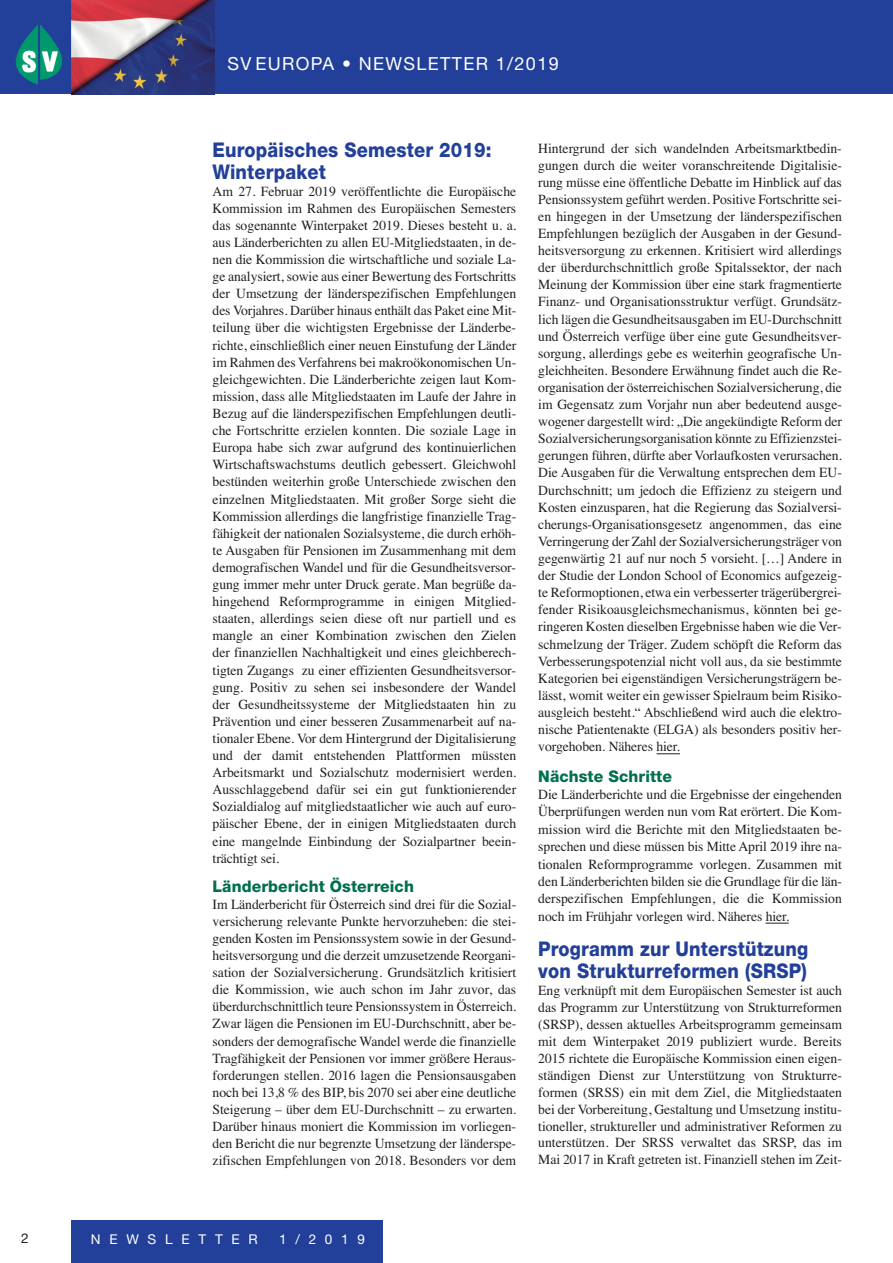
<style>
.page{position:relative;width:893px;height:1263px;background:#fff}
.page>*{position:absolute;margin:0;border:0;box-sizing:border-box;transform-origin:0 0}
.t1{font:800 20.25px/22px "Helvetica Neue";letter-spacing:.01em;color:#223f99;scale:.9 1}
.t2{font:18px "Helvetica Neue LT Std";letter-spacing:.075em;color:#fff}
.t3{font:800 16.05px "Helvetica Neue";letter-spacing:.005em;color:#016f4e}
.t4{font:13.95px/17.1px "Times";letter-spacing:-.005em;color:#231f20;text-align:justify}
.t5{font:13.5px "Helvetica Neue LT Std";letter-spacing:.65em;color:#fff}
.t6{font:13.5px "Helvetica Neue LT Std";color:#231f20}
.s1{color:#223f99}
</style>
<div class="page">
<div style="left:0;top:0;width:893px;height:94px;background:#223f99"></div>
<div style="left:71px;top:1220px;width:312px;height:43px;background:#223f99"></div>
<img style="left:40px;top:25px;width:22px;height:55px">
<img style="left:16px;top:25px;width:22px;height:60px">
<img style="left:20px;top:50px;width:17px;height:22px">
<img style="left:42px;top:51px;width:15px;height:21px">
<img style="left:72px;top:0;width:142px;height:94px">
<svg style="left:657px;top:753px;width:23px;height:1px"></svg>
<svg style="left:765px;top:923px;width:24px;height:1px"></svg>
<p class="t2" style="left:227px;top:58px;width:333px">SV EUROPA • NEWSLETTER 1/2019</p>
<h1 class="t1" style="left:213px;top:140px;width:312px">Europäisches Semester 2019:<br>Winterpaket</h1>
<p class="t4" style="left:213px;top:182px;width:305px">Am 27. Februar 2019 veröffentlichte die Europäische Kommission im Rahmen des Europäischen Semesters das sogenannte Winterpaket 2019. Dieses besteht u. a. aus Länderberichten zu allen EU-Mitgliedstaaten, in de&shy;nen die Kommission die wirtschaftliche und soziale La&shy;ge analysiert, sowie aus einer Bewertung des Fortschritts der Umsetzung der länderspezifischen Empfehlungen des Vorjahres. Darüber hinaus enthält das Paket eine Mit&shy;teilung über die wichtigsten Ergebnisse der Länderbe&shy;richte, einschließlich einer neuen Einstufung der Länder im Rahmen des Verfahrens bei makroökonomischen Un&shy;gleichgewichten. Die Länderberichte zeigen laut Kom&shy;mission, dass alle Mitgliedstaaten im Laufe der Jahre in Bezug auf die länderspezifischen Empfehlungen deutli&shy;che Fortschritte erzielen konnten. Die soziale Lage in Europa habe sich zwar aufgrund des kontinuierlichen Wirtschaftswachstums deutlich gebessert. Gleichwohl bestünden weiterhin große Unterschiede zwischen den einzelnen Mitgliedstaaten. Mit großer Sorge sieht die Kommission allerdings die langfristige finanzielle Trag&shy;fähigkeit der nationalen Sozialsysteme, die durch erhöh&shy;te Ausgaben für Pensionen im Zusammenhang mit dem demografischen Wandel und für die Gesundheitsversor&shy;gung immer mehr unter Druck gerate. Man begrüße da&shy;hingehend Reformprogramme in einigen Mitglied&shy;staaten, allerdings seien diese oft nur partiell und es mangle an einer Kombination zwischen den Zielen der finanziellen Nachhaltigkeit und eines gleichberech&shy;tigten Zugangs zu einer effizienten Gesundheitsversor&shy;gung. Positiv zu sehen sei insbesondere der Wandel der Gesundheitssysteme der Mitgliedstaaten hin zu Prävention und einer besseren Zusammenarbeit auf na&shy;tionaler Ebene. Vor dem Hintergrund der Digitalisierung und der damit entstehenden Plattformen müssten Arbeitsmarkt und Sozialschutz modernisiert werden.<br>Ausschlaggebend dafür sei ein gut funktionierender Sozialdialog auf mitgliedstaatlicher wie auch auf euro&shy;päischer Ebene, der in einigen Mitgliedstaaten durch eine mangelnde Einbindung der Sozialpartner beein&shy;trächtigt sei.</p>
<p class="t3" style="left:213px;top:880px;width:203px">Länderbericht Österreich</p>
<p class="t4" style="left:213px;top:895px;width:305px">Im Länderbericht für Österreich sind drei für die Sozial&shy;versicherung relevante Punkte hervorzuheben: die stei&shy;genden Kosten im Pensionssystem sowie in der Gesund&shy;heitsversorgung und die derzeit umzusetzende Reorgani&shy;sation der Sozialversicherung. Grundsätzlich kritisiert die Kommission, wie auch schon im Jahr zuvor, das überdurchschnittlich teure Pensionssystem in Österreich.<br>Zwar lägen die Pensionen im EU-Durchschnitt, aber be&shy;sonders der demografische Wandel werde die finanzielle Tragfähigkeit der Pensionen vor immer größere Heraus&shy;forderungen stellen. 2016 lagen die Pensionsausgaben noch bei 13,8 % des BIP, bis 2070 sei aber eine deutliche Steigerung – über dem EU-Durchschnitt – zu erwarten<span class="s1">.<br></span>Darüber hinaus moniert die Kommission im vorliegen&shy;den Bericht die nur begrenzte Umsetzung der länderspe&shy;zifischen Empfehlungen von 2018. Besonders vor dem</p>
<p class="t4" style="left:538px;top:139px;width:305px">Hintergrund der sich wandelnden Arbeitsmarktbedin&shy;gungen durch die weiter voranschreitende Digitalisie&shy;rung müsse eine öffentliche Debatte im Hinblick auf das Pensionssystem geführt werden. Positive Fortschritte sei&shy;en hingegen in der Umsetzung der länderspezifischen Empfehlungen bezüglich der Ausgaben in der Gesund&shy;heitsversorgung zu erkennen. Kritisiert wird allerdings der überdurchschnittlich große Spitalssektor, der nach Meinung der Kommission über eine stark fragmentierte Finanz- und Organisationsstruktur verfügt. Grundsätz&shy;lich lägen die Gesundheitsausgaben im EU-Durchschnitt und Österreich verfüge über eine gute Gesundheitsver&shy;sorgung, allerdings gebe es weiterhin geografische Un&shy;gleichheiten. Besondere Erwähnung findet auch die Re&shy;organisation der österreichischen Sozialversicherung, die im Gegensatz zum Vorjahr nun aber bedeutend ausge&shy;wogener dargestellt wird: „Die angekündigte Reform der Sozialversicherungsorganisation könnte zu Effizienzstei&shy;gerungen führen, dürfte aber Vorlaufkosten verursachen.<br>Die Ausgaben für die Verwaltung entsprechen dem EU-Durchschnitt; um jedoch die Effizienz zu steigern und Kosten einzusparen, hat die Regierung das Sozialversi&shy;cherungs-Organisationsgesetz angenommen, das eine Verringerung der Zahl der Sozialversicherungsträger von gegenwärtig 21 auf nur noch 5 vorsieht. […] Andere in der Studie der London School of Economics aufgezeig&shy;te Reformoptionen, etwa ein verbesserter trägerübergrei&shy;fender Risikoausgleichsmechanismus, könnten bei ge&shy;ringeren Kosten dieselben Ergebnisse haben wie die Ver&shy;schmelzung der Träger. Zudem schöpft die Reform das Verbesserungspotenzial nicht voll aus, da sie bestimmte Kategorien bei eigenständigen Versicherungsträgern be&shy;lässt, womit weiter ein gewisser Spielraum beim Risiko&shy;ausgleich besteht.“ Abschließend wird auch die elektro&shy;nische Patientenakte (ELGA) als besonders positiv her&shy;vorgehoben. Näheres hier.</p>
<p class="t3" style="left:538px;top:770px;width:135px">Nächste Schritte</p>
<p class="t4" style="left:538px;top:785px;width:305px">Die Länderberichte und die Ergebnisse der eingehenden Überprüfungen werden nun vom Rat erörtert. Die Kom&shy;mission wird die Berichte mit den Mitgliedstaaten be&shy;sprechen und diese müssen bis Mitte April 2019 ihre na&shy;tionalen Reformprogramme vorlegen. Zusammen mit den Länderberichten bilden sie die Grundlage für die län&shy;derspezifischen Empfehlungen, die die Kommission noch im Frühjahr vorlegen wird. Näheres hier.</p>
<h1 class="t1" style="left:538px;top:939px;width:302px">Programm zur Unterstützung von Strukturreformen (SRSP)</h1>
<p class="t4" style="left:538px;top:981px;width:305px">Eng verknüpft mit dem Europäischen Semester ist auch das Programm zur Unterstützung von Strukturreformen (SRSP), dessen aktuelles Arbeitsprogramm gemeinsam mit dem Winterpaket 2019 publiziert wurde. Bereits 2015 richtete die Europäische Kommission einen eigen&shy;ständigen Dienst zur Unterstützung von Strukturre&shy;formen (SRSS) ein mit dem Ziel, die Mitgliedstaaten bei der Vorbereitung, Gestaltung und Umsetzung institu&shy;tioneller, struktureller und administrativer Reformen zu unterstützen. Der SRSS verwaltet das SRSP, das im Mai 2017 in Kraft getreten ist. Finanziell stehen im Zeit-</p>
<p class="t6" style="left:21px;top:1233px;width:9px">2</p>
<p class="t5" style="left:91px;top:1234px;width:168px">NEWSLETTER</p>
<p class="t5" style="left:279px;top:1234px;width:87px">1/2019</p>
</div>
